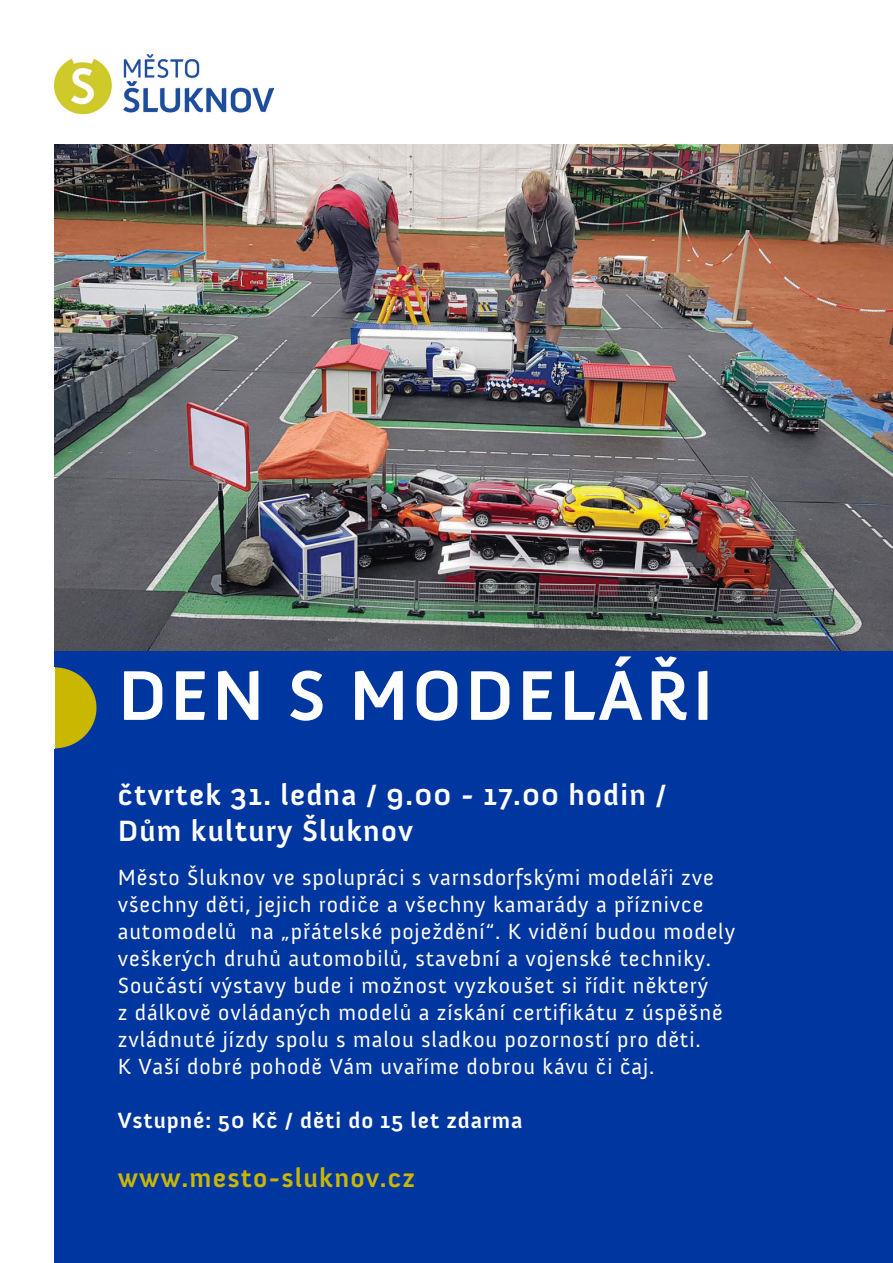
<style>
.page{position:relative;width:893px;height:1263px;background:#fff}
.page>*{position:absolute;margin:0;border:0;box-sizing:border-box;transform-origin:0 0}
.t1{font:700 72px "Anivers";letter-spacing:.04em;color:#fff}
.t2{font:700 30px "Anivers";letter-spacing:.04em;color:#fff}
.t3{font:700 27px "Anivers";letter-spacing:.04em;color:#cab700}
.t4{font:22.5px/27px "Anivers";letter-spacing:.04em;color:#fff}
.t5{font:700 22.5px "Anivers";letter-spacing:.04em;color:#fff}
</style>
<div class="page">
<div style="left:54px;top:651px;width:839px;height:612px;background:#0036a0"></div>
<img style="left:54px;top:54px;width:219px;height:61px">
<img style="left:54px;top:145px;width:839px;height:506px">
<div style="left:12px;top:667px;width:84px;height:81px;background:#cab700;border-radius:50%"></div>
<div style="left:0;top:667px;width:54px;height:81px;background:#fff"></div>
<p class="t1" style="left:118px;top:656px;width:598px">DEN S MODELÁŘI</p>
<p class="t2" style="left:118px;top:779px;width:550px">čtvrtek 31. ledna / 9.00 - 17.00 hodin /</p>
<p class="t2" style="left:118px;top:815px;width:297px">Dům kultury Šluknov</p>
<p class="t4" style="left:118px;top:864px;width:597px">Město Šluknov ve spolupráci s varnsdorfskými modeláři zve všechny děti, jejich rodiče a všechny kamarády a příznivce</p>
<p class="t4" style="left:118px;top:918px;width:619px">automodelů na „přátelské poježdění“. K vidění budou modely veškerých druhů automobilů, stavební a vojenské techniky.</p>
<p class="t4" style="left:118px;top:972px;width:606px">Součástí výstavy bude i možnost vyzkoušet si řídit některý z dálkově ovládaných modelů a získání certifikátu z úspěšně zvládnuté jízdy spolu s malou sladkou pozorností pro děti.</p>
<p class="t4" style="left:118px;top:1053px;width:538px">K Vaší dobré pohodě Vám uvaříme dobrou kávu či čaj.</p>
<p class="t5" style="left:118px;top:1108px;width:406px">Vstupné: 50 Kč / děti do 15 let zdarma</p>
<p class="t3" style="left:118px;top:1163px;width:299px">www.mesto-sluknov.cz</p>
</div>
